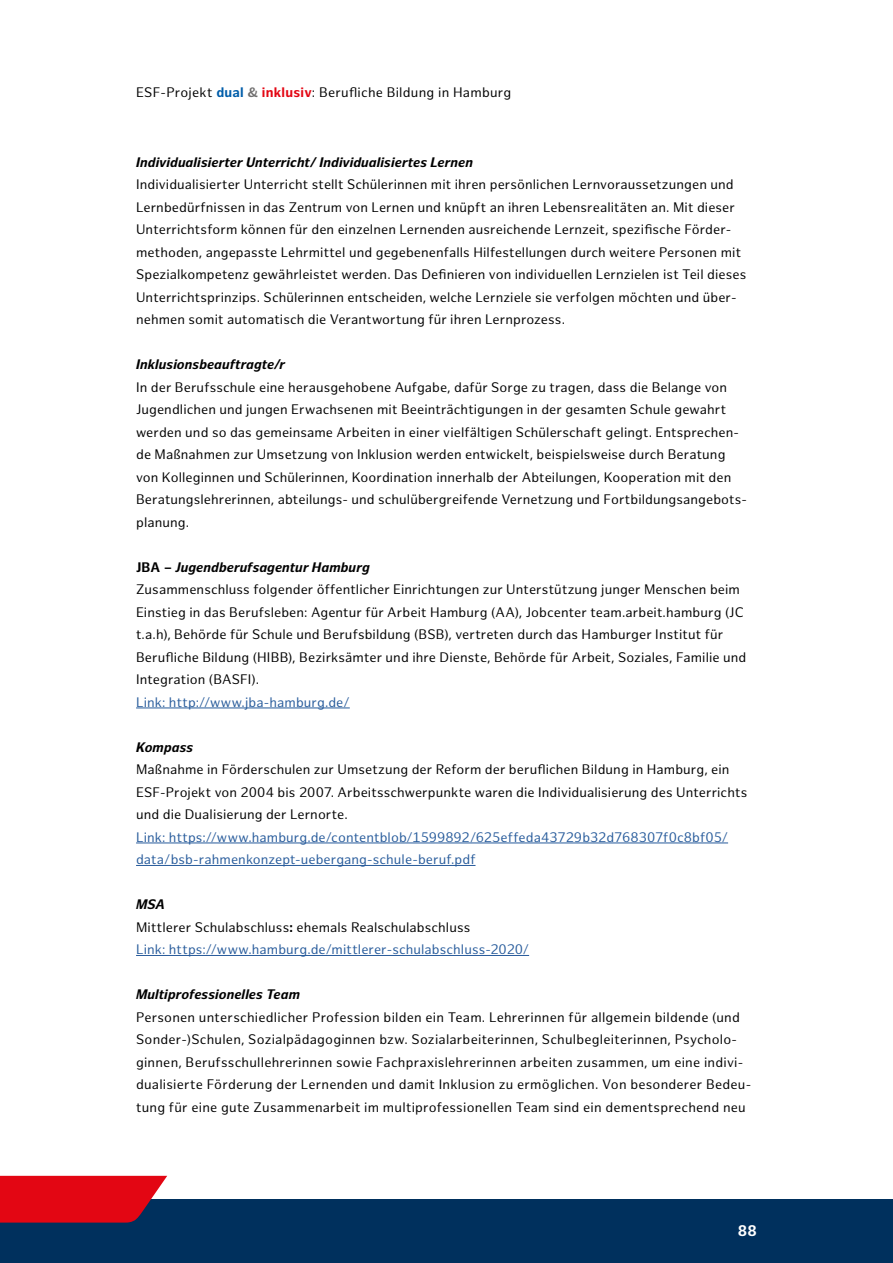
<style>
.page{position:relative;width:893px;height:1263px;background:#fff}
.page>*{position:absolute;margin:0;border:0;box-sizing:border-box;transform-origin:0 0}
.t1{font:700 15px "Hamburg Sans";color:#fff}
.t2{font:13.5px/22.5px "Hamburg Sans";letter-spacing:.005em;color:#000}
.t3{font:13.5px/22.5px "Hamburg Sans";letter-spacing:.005em;color:#275b9b}
.t4{font:italic 700 13.5px "Hamburg Sans";letter-spacing:.01em;color:#000}
.s1{font-weight:700;color:#005da9}
.s2{font-weight:700;color:#706f6f}
.s3{font-weight:700;color:#e30613}
.s4{font-weight:700}
.s5{font-weight:700;font-style:italic}
.s6{font-weight:700;font-style:italic;color:#000}
.s7{color:#000}
.s8{font-weight:700;color:#000}
</style>
<div class="page">
<div style="left:0;top:1199px;width:893px;height:64px;background:#00305d"></div>
<svg style="left:0;top:1176px;width:167px;height:46px;background:#d30e1d"></svg>
<hr style="left:136px;top:708px;width:214px;height:1px;background:#275b9b">
<hr style="left:136px;top:843px;width:592px;height:1px;background:#275b9b">
<hr style="left:136px;top:865px;width:339px;height:1px;background:#275b9b">
<hr style="left:136px;top:955px;width:393px;height:1px;background:#275b9b">
<p class="t2" style="left:136px;top:81px;width:377px">ESF-Projekt <span class="s1">dual</span> <span class="s2">&amp;</span> <span class="s3">inklusiv</span>: Berufliche Bildung in Hamburg</p>
<p class="t4" style="left:136px;top:154px;width:338px">Individualisierter Unterricht/ Individualisiertes Lernen</p>
<p class="t2" style="left:136px;top:174px;width:612px">Individualisierter Unterricht stellt Schülerinnen mit ihren persönlichen Lernvoraussetzungen und Lernbedürfnissen in das Zentrum von Lernen und knüpft an ihren Lebensrealitäten an. Mit dieser Unterrichtsform können für den einzelnen Lernenden ausreichende Lernzeit, spezifische Förder&shy;methoden, angepasste Lehrmittel und gegebenenfalls Hilfestellungen durch weitere Personen mit Spezialkompetenz gewährleistet werden. Das Definieren von individuellen Lernzielen ist Teil dieses Unterrichtsprinzips. Schülerinnen entscheiden, welche Lernziele sie verfolgen möchten und über&shy;nehmen somit automatisch die Verantwortung für ihren Lernprozess.</p>
<p class="t4" style="left:136px;top:356px;width:151px">Inklusionsbeauftragte/r</p>
<p class="t2" style="left:136px;top:376px;width:612px">In der Berufsschule eine herausgehobene Aufgabe, dafür Sorge zu tragen, dass die Belange von Jugendlichen und jungen Erwachsenen mit Beeinträchtigungen in der gesamten Schule gewahrt werden und so das gemeinsame Arbeiten in einer vielfältigen Schülerschaft gelingt. Entsprechen&shy;de Maßnahmen zur Umsetzung von Inklusion werden entwickelt, beispielsweise durch Beratung von Kolleginnen und Schülerinnen, Koordination innerhalb der Abteilungen, Kooperation mit den Beratungslehrerinnen, abteilungs- und schulübergreifende Vernetzung und Fortbildungsangebots&shy;planung.</p>
<p class="t2" style="left:136px;top:556px;width:612px"><span class="s4">JBA –</span> <span class="s5">Jugendberufsagentur Hamburg<br></span>Zusammenschluss folgender öffentlicher Einrichtungen zur Unterstützung junger Menschen beim Einstieg in das Berufsleben: Agentur für Arbeit Hamburg (AA), Jobcenter team.arbeit.hamburg (JC t.a.h), Behörde für Schule und Berufsbildung (BSB), vertreten durch das Hamburger Institut für Berufliche Bildung (HIBB), Bezirksämter und ihre Dienste, Behörde für Arbeit, Soziales, Familie und Integration (BASFI).</p>
<p class="t3" style="left:136px;top:691px;width:215px">Link: http://www.jba-hamburg.de/</p>
<p class="t4" style="left:136px;top:739px;width:59px">Kompass</p>
<p class="t2" style="left:136px;top:759px;width:613px">Maßnahme in Förderschulen zur Umsetzung der Reform der beruflichen Bildung in Hamburg, ein<br>ESF-Projekt von 2004 bis 2007. Arbeitsschwerpunkte waren die Individualisierung des Unterrichts und die Dualisierung der Lernorte.</p>
<p class="t3" style="left:136px;top:826px;width:593px">Link: https://www.hamburg.de/contentblob/1599892/625effeda43729b32d768307f0c8bf05/ data/bsb-rahmenkonzept-uebergang-schule-beruf.pdf</p>
<p class="t3" style="left:136px;top:894px;width:395px"><span class="s6">MSA<br></span><span class="s7">Mittlerer Schulabschluss</span><span class="s8">:</span> <span class="s7">ehemals Realschulabschluss<br></span>Link: https://www.hamburg.de/mittlerer-schulabschluss-2020/</p>
<p class="t4" style="left:136px;top:986px;width:165px">Multiprofessionelles Team</p>
<p class="t2" style="left:136px;top:1006px;width:617px">Personen unterschiedlicher Profession bilden ein Team. Lehrerinnen für allgemein bildende (und Sonder-)Schulen, Sozialpädagoginnen bzw. Sozialarbeiterinnen, Schulbegleiterinnen, Psycholo&shy;ginnen, Berufsschullehrerinnen sowie Fachpraxislehrerinnen arbeiten zusammen, um eine indivi&shy;dualisierte Förderung der Lernenden und damit Inklusion zu ermöglichen. Von besonderer Bedeu&shy;tung für eine gute Zusammenarbeit im multiprofessionellen Team sind ein dementsprechend neu</p>
<p class="t1" style="left:738px;top:1222px;width:20px">88</p>
</div>
